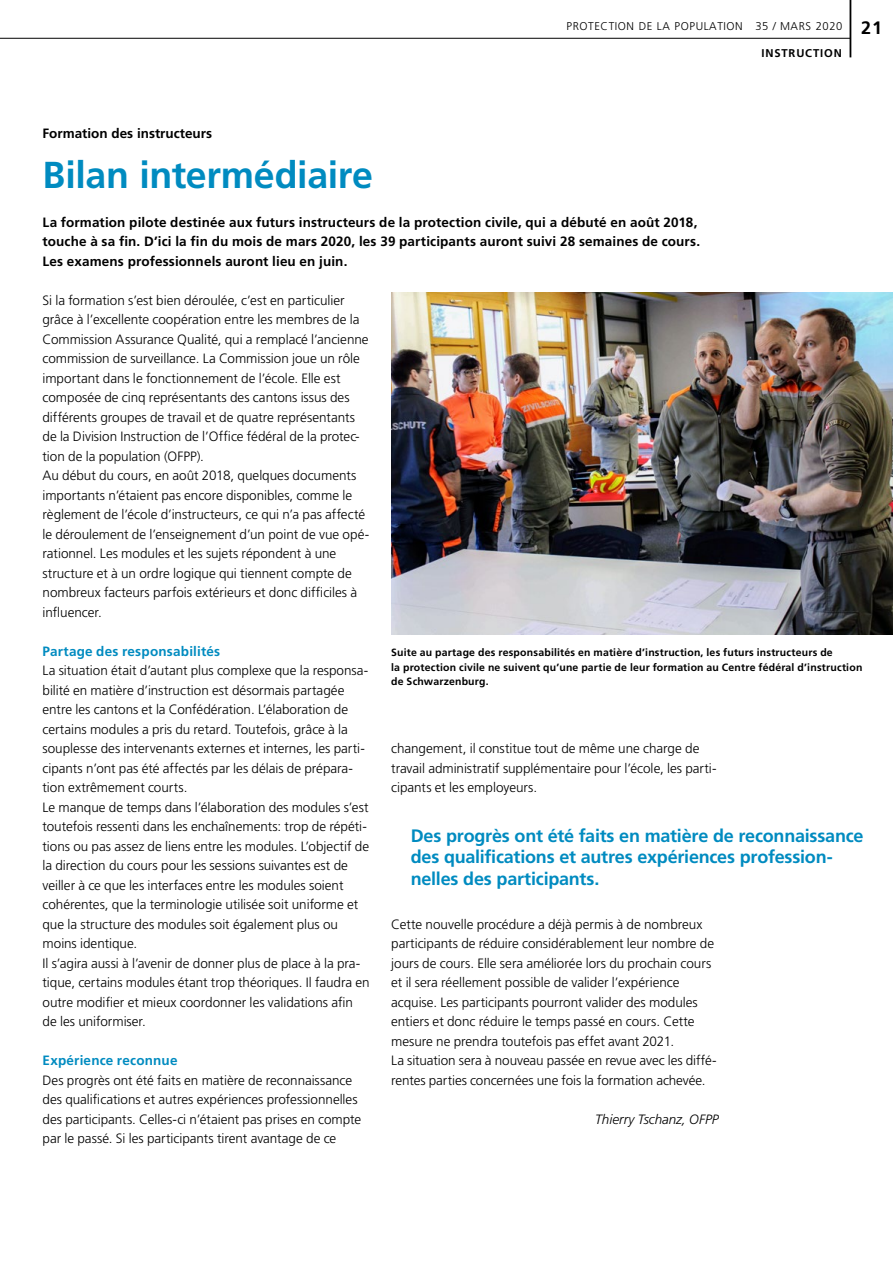
<style>
.page{position:relative;width:893px;height:1263px;background:#fff}
.page>*{position:absolute;margin:0;border:0;box-sizing:border-box;transform-origin:0 0}
.t1{font:700 37.5px "Frutiger LT Std";letter-spacing:-.01em;color:#008bc0}
.t2{font:700 18px/21.6px "Frutiger LT Std";letter-spacing:-.01em;color:#008bc0}
._2_Lauftext{font:300 13.5px/19.5px "Frutiger LT Std";color:#000}
.t3{font:700 13.5px/19.5px "Frutiger LT Std";letter-spacing:.01em;color:#000}
._2_Zwischentitel{font:700 13.5px "Frutiger LT Std";letter-spacing:.015em;color:#008bc0}
._2_Lauftext-2{font:italic 300 13.5px "Frutiger LT Std";letter-spacing:-.005em;color:#000}
.t4{font:300 11.25px "Frutiger LT Std";letter-spacing:.05em;color:#000}
.t5{font:700 11.25px "Frutiger LT Std";letter-spacing:.075em;color:#000}
._2_Legende{font:700 10.5px/14.7px "Frutiger LT Std";letter-spacing:.02em;color:#000}
.s1{font-weight:700;font-size:18px}
</style>
<div class="page">
<hr style="left:0;top:38px;width:850px;height:1px;background:#000">
<hr style="left:849px;top:0;width:2px;height:57px;background:#000">
<img style="left:391px;top:293px;width:502px;height:342px">
<p class="t4" style="left:567px;top:19px;width:317px">PROTECTION DE LA POPULATION 35 / MARS 2020 <span class="s1">21</span></p>
<p class="t5" style="left:761px;top:47px;width:82px">INSTRUCTION</p>
<h1 class="t3" style="left:43px;top:123px;width:171px">Formation des instructeurs</h1>
<h2 class="t1" style="left:43px;top:153px;width:332px">Bilan intermédiaire</h2>
<h3 class="t3" style="left:43px;top:212px;width:659px">La formation pilote destinée aux futurs instructeurs de la protection civile, qui a débuté en août 2018, touche à sa fin. D’ici la fin du mois de mars 2020, les 39 participants auront suivi 28 semaines de cours.<br>Les examens professionnels auront lieu en juin.</h3>
<p class="_2_Lauftext" style="left:43px;top:291px;width:328px">Si la formation s’est bien déroulée, c’est en particulier grâce à l’excellente coopération entre les membres de la Commission Assurance Qualité, qui a remplacé l’ancienne commission de surveillance. La Commission joue un rôle important dans le fonctionnement de l’école. Elle est composée de cinq représentants des cantons issus des différents groupes de travail et de quatre représentants de la Division Instruction de l’Office fédéral de la protec&shy;tion de la population (OFPP).</p>
<p class="_2_Lauftext" style="left:43px;top:466px;width:328px">Au début du cours, en août 2018, quelques documents importants n’étaient pas encore disponibles, comme le règlement de l’école d’instructeurs, ce qui n’a pas affecté le déroulement de l’enseignement d’un point de vue opé&shy;rationnel. Les modules et les sujets répondent à une structure et à un ordre logique qui tiennent compte de nombreux facteurs parfois extérieurs et donc difficiles à influencer.</p>
<p class="_2_Zwischentitel" style="left:43px;top:643px;width:179px">Partage des responsabilités</p>
<p class="_2_Lauftext" style="left:43px;top:661px;width:327px">La situation était d’autant plus complexe que la responsa&shy;bilité en matière d’instruction est désormais partagée entre les cantons et la Confédération. L’élaboration de certains modules a pris du retard. Toutefois, grâce à la souplesse des intervenants externes et internes, les parti&shy;cipants n’ont pas été affectés par les délais de prépara&shy;tion extrêmement courts.</p>
<p class="_2_Lauftext" style="left:43px;top:797px;width:328px">Le manque de temps dans l’élaboration des modules s’est toutefois ressenti dans les enchaînements: trop de répéti&shy;tions ou pas assez de liens entre les modules. L’objectif de la direction du cours pour les sessions suivantes est de veiller à ce que les interfaces entre les modules soient cohérentes, que la terminologie utilisée soit uniforme et que la structure des modules soit également plus ou moins identique.</p>
<p class="_2_Lauftext" style="left:43px;top:954px;width:329px">Il s’agira aussi à l’avenir de donner plus de place à la pra&shy;tique, certains modules étant trop théoriques. Il faudra en outre modifier et mieux coordonner les validations afin de les uniformiser.</p>
<p class="_2_Zwischentitel" style="left:43px;top:1053px;width:137px">Expérience reconnue</p>
<p class="_2_Lauftext" style="left:43px;top:1071px;width:320px">Des progrès ont été faits en matière de reconnaissance des qualifications et autres expériences professionnelles des participants. Celles-ci n’étaient pas prises en compte par le passé. Si les participants tirent avantage de ce</p>
<p class="_2_Legende" style="left:391px;top:645px;width:473px">Suite au partage des responsabilités en matière d’instruction, les futurs instructeurs de<br>la protection civile ne suivent qu’une partie de leur formation au Centre fédéral d’instruction de Schwarzenburg.</p>
<p class="_2_Lauftext" style="left:391px;top:739px;width:327px">changement, il constitue tout de même une charge de travail administratif supplémentaire pour l’école, les parti&shy;cipants et les employeurs.</p>
<h2 class="t2" style="left:411px;top:825px;width:454px">Des progrès ont été faits en matière de reconnaissance des qualifications et autres expériences profession&shy;nelles des participants.</h2>
<p class="_2_Lauftext" style="left:391px;top:915px;width:324px">Cette nouvelle procédure a déjà permis à de nombreux participants de réduire considérablement leur nombre de jours de cours. Elle sera améliorée lors du prochain cours et il sera réellement possible de valider l’expérience acquise. Les participants pourront valider des modules entiers et donc réduire le temps passé en cours. Cette mesure ne prendra toutefois pas effet avant 2021.</p>
<p class="_2_Lauftext" style="left:391px;top:1051px;width:327px">La situation sera à nouveau passée en revue avec les diffé&shy;rentes parties concernées une fois la formation achevée.</p>
<p class="_2_Lauftext-2" style="left:595px;top:1111px;width:125px">Thierry Tschanz, OFPP</p>
</div>
